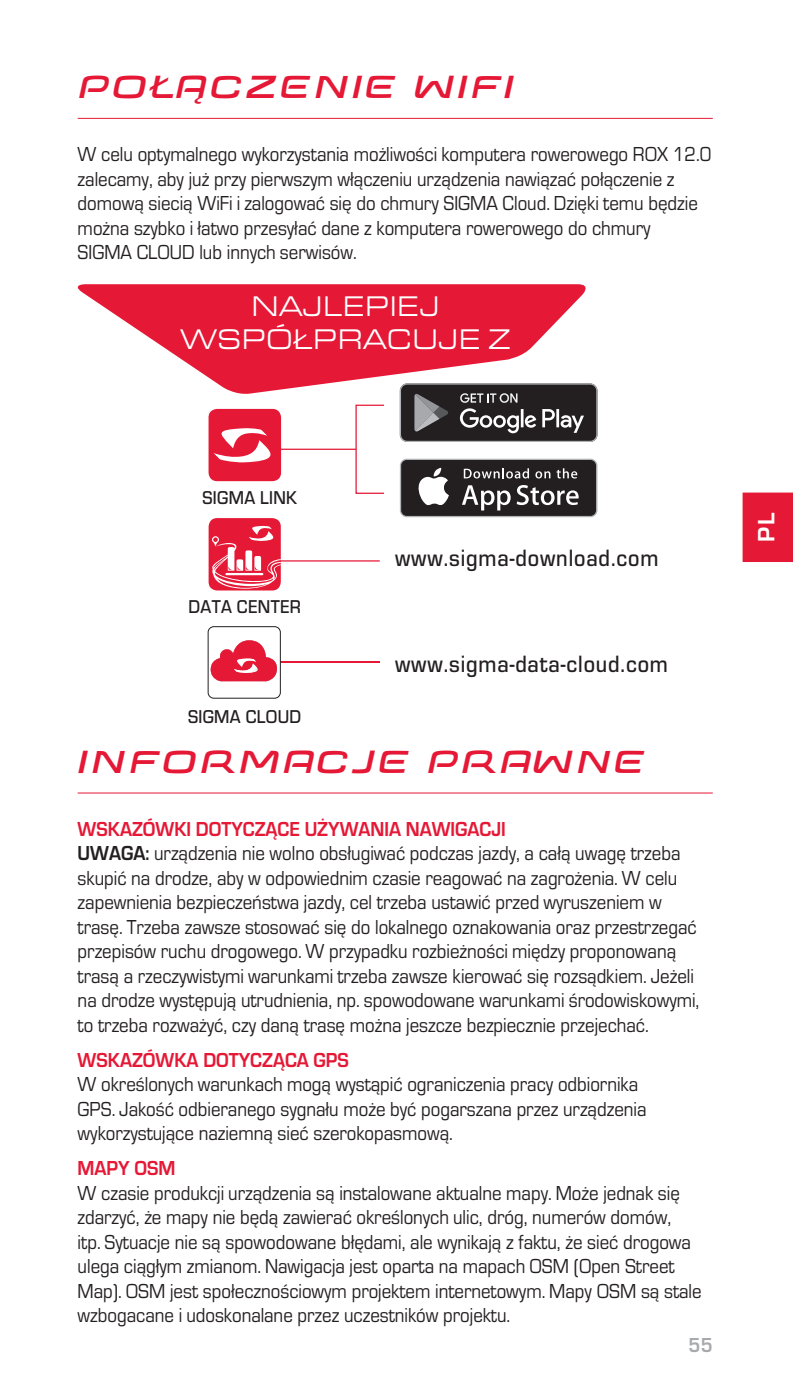
<style>
.page{position:relative;width:793px;height:1386px;background:#fff}
.page>*{position:absolute;margin:0;border:0;box-sizing:border-box;transform-origin:0 0}
.t1{font:42px "Sigma SC Bold";letter-spacing:.055em;color:#e51836}
.t2{font:29.4px/32.6px "Eurostile OT Ext";letter-spacing:.02em;color:#fff;text-align:center;scale:.9 1}
.t3{font:500 24.5px "Eurostile OT";letter-spacing:.04em;color:#231f20;scale:.9 1}
.t4{font:700 24.5px "Eurostile OT";color:#fff}
.t5{font:21px/24.5px "Eurostile OT";color:#231f20;scale:.9 1}
.t6{font:700 21px "Eurostile OT";color:#e51836;scale:.9 1}
.t7{font:700 21px "Eurostile OT";color:#a8a9ad;scale:.9 1}
.t8{font:500 19.25px "Eurostile OT";letter-spacing:.02em;color:#231f20;scale:.9 1}
.s1{font-weight:700;color:#e51836}
.s2{font-weight:700}
</style>
<div class="page">
<div style="left:742px;top:493px;width:51px;height:69px;background:#e51836"></div>
<hr style="left:78px;top:792px;width:635px;height:2px;background:#e51836">
<svg style="left:77px;top:284px;width:509px;height:112px;fill:#e51836"></svg>
<hr style="left:275px;top:449px;width:81px;height:1px;background:#e51836">
<div style="left:208px;top:409px;width:73px;height:72px;background:#e51836;border-radius:9px"></div>
<svg style="left:214px;top:428px;width:57px;height:35px"></svg>
<svg style="left:400px;top:459px;width:197px;height:58px"></svg>
<div style="left:401px;top:460px;width:195px;height:56px;background:#231f20;border-radius:6px"></div>
<svg style="left:418px;top:468px;width:31px;height:37px"></svg>
<svg style="left:462px;top:485px;width:48px;height:26px"></svg>
<svg style="left:516px;top:485px;width:62px;height:20px"></svg>
<svg style="left:464px;top:468px;width:65px;height:11px"></svg>
<svg style="left:535px;top:471px;width:15px;height:8px"></svg>
<svg style="left:556px;top:468px;width:21px;height:10px"></svg>
<svg style="left:400px;top:383px;width:197px;height:59px;background:#464344"></svg>
<hr style="left:275px;top:560px;width:105px;height:2px;background:#e51836">
<hr style="left:275px;top:662px;width:105px;height:1px;background:#e51836">
<div style="left:209px;top:518px;width:72px;height:73px;background:#e51836;border-radius:9px"></div>
<svg style="left:212px;top:526px;width:69px;height:63px"></svg>
<div style="left:208px;top:627px;width:72px;height:71px;background:#fff;border-radius:6px"></div>
<div style="left:208px;top:626px;width:73px;height:73px;border:1px solid #231f20;border-radius:6px"></div>
<img style="left:211px;top:640px;width:66px;height:41px">
<img style="left:234px;top:664px;width:26px;height:9px">
<img style="left:235px;top:659px;width:21px;height:8px">
<hr style="left:78px;top:118px;width:635px;height:1px;background:#e51836">
<h1 class="t1" style="left:78px;top:56px;width:438px">POŁĄCZENIE WIFI</h1>
<p class="t5" style="left:78px;top:142px;width:706px">W celu optymalnego wykorzystania możliwości komputera rowerowego ROX 12.0 zalecamy, aby już przy pierwszym włączeniu urządzenia nawiązać połączenie z domową siecią WiFi i zalogować się do chmury SIGMA Cloud. Dzięki temu będzie można szybko i łatwo przesyłać dane z komputera rowerowego do chmury<br>SIGMA CLOUD lub innych serwisów.</p>
<h2 class="t2" style="left:180px;top:291px;width:368px">NAJLEPIEJ<br>WSPÓŁPRACUJE Z</h2>
<p class="t8" style="left:202px;top:487px;width:107px">SIGMA LINK</p>
<p class="t8" style="left:188px;top:596px;width:126px">DATA CENTER</p>
<p class="t8" style="left:188px;top:706px;width:127px">SIGMA CLOUD</p>
<p class="t3" style="left:395px;top:544px;width:294px">www.sigma-download.com</p>
<p class="t3" style="left:395px;top:650px;width:305px">www.sigma-data-cloud.com</p>
<h1 class="t1" style="left:78px;top:731px;width:569px">INFORMACJE PRAWNE</h1>
<p class="t5" style="left:78px;top:817px;width:692px"><span class="s1">WSKAZÓWKI DOTYCZĄCE UŻYWANIA NAWIGACJI<br></span><span class="s2">UWAGA:</span> urządzenia nie wolno obsługiwać podczas jazdy, a całą uwagę trzeba skupić na drodze, aby w odpowiednim czasie reagować na zagrożenia. W celu zapewnienia bezpieczeństwa jazdy, cel trzeba ustawić przed wyruszeniem w trasę. Trzeba zawsze stosować się do lokalnego oznakowania oraz przestrzegać przepisów ruchu drogowego. W przypadku rozbieżności między proponowaną trasą a rzeczywistymi warunkami trzeba zawsze kierować się rozsądkiem. Jeżeli na drodze występują utrudnienia, np. spowodowane warunkami środowiskowymi, to trzeba rozważyć, czy daną trasę można jeszcze bezpiecznie przejechać.</p>
<p class="t6" style="left:78px;top:1048px;width:303px">WSKAZÓWKA DOTYCZĄCA GPS</p>
<p class="t5" style="left:78px;top:1073px;width:633px">W określonych warunkach mogą wystąpić ograniczenia pracy odbiornika<br>GPS. Jakość odbieranego sygnału może być pogarszana przez urządzenia wykorzystujące naziemną sieć szerokopasmową.</p>
<p class="t6" style="left:78px;top:1157px;width:110px">MAPY OSM</p>
<p class="t5" style="left:78px;top:1181px;width:695px">W czasie produkcji urządzenia są instalowane aktualne mapy. Może jednak się zdarzyć, że mapy nie będą zawierać określonych ulic, dróg, numerów domów,<br>itp. Sytuacje nie są spowodowane błędami, ale wynikają z faktu, że sieć drogowa ulega ciągłym zmianom. Nawigacja jest oparta na mapach OSM (Open Street Map). OSM jest społecznościowym projektem internetowym. Mapy OSM są stale wzbogacane i udoskonalane przez uczestników projektu.</p>
<p class="t7" style="left:688px;top:1333px;width:28px">55</p>
<p class="t4" style="left:753px;top:542px;width:30px;rotate:-90deg">PL</p>
</div>
